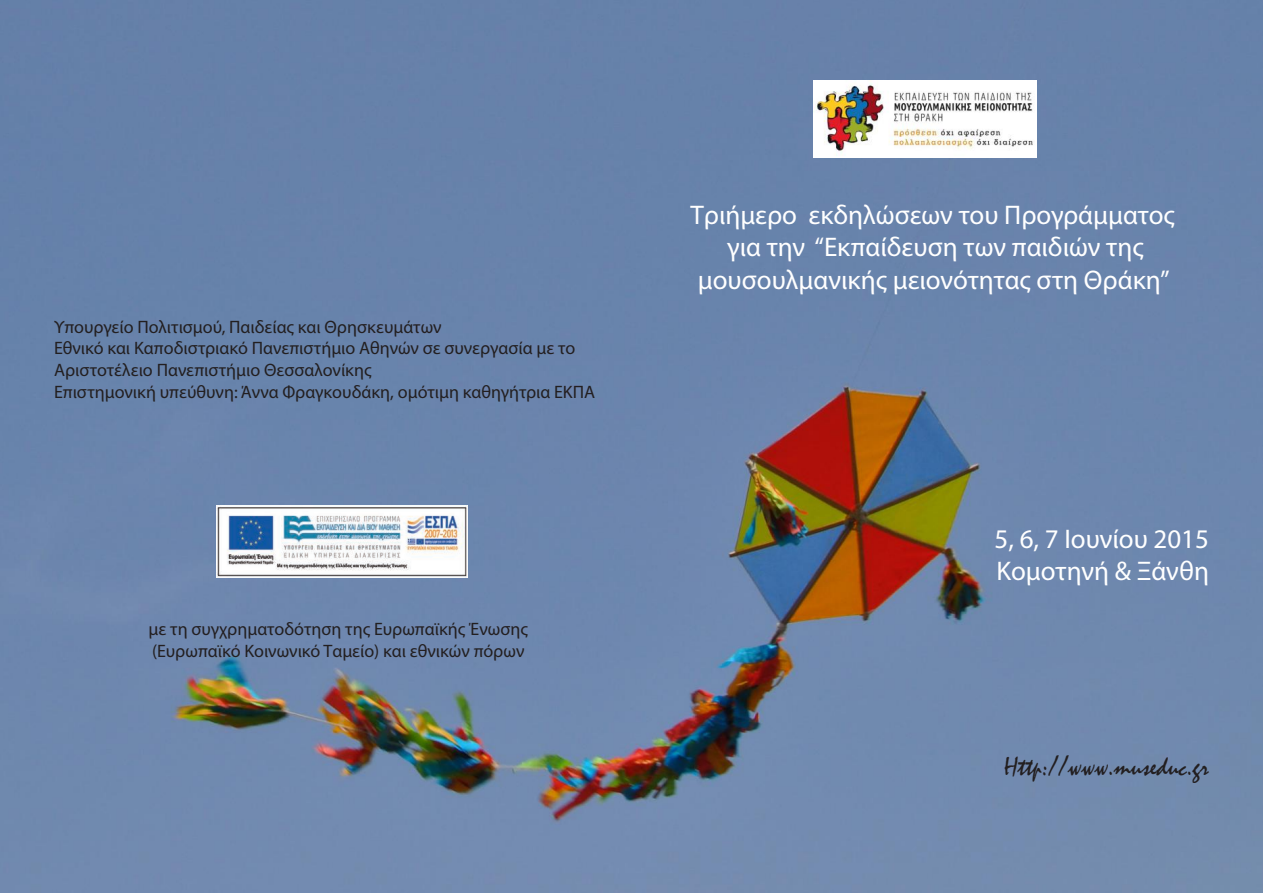
<style>
.page{position:relative;width:1263px;height:893px;background:#fff}
.page>*{position:absolute;margin:0;border:0;box-sizing:border-box;transform-origin:0 0}
.t1{font:27px/32.4px "Myriad Pro";color:#fff;text-align:center}
.t2{font:27px "Mistral";color:#231f20}
.t3{font:18px/21.6px "Myriad Pro";color:#231f20}
</style>
<div class="page">
<img style="left:0;top:0;width:1263px;height:893px">
<img style="left:217px;top:505px;width:251px;height:72px">
<img style="left:813px;top:80px;width:223px;height:78px">
<p class="t3" style="left:54px;top:316px;width:389px">Υπουργείο Πολιτισμού, Παιδείας και Θρησκευμάτων</p>
<p class="t3" style="left:54px;top:337px;width:523px">Εθνικό και Καποδιστριακό Πανεπιστήμιο Αθηνών σε συνεργασία με το<br>Αριστοτέλειο Πανεπιστήμιο Θεσσαλονίκης</p>
<p class="t3" style="left:54px;top:380px;width:543px">Επιστημονική υπεύθυνη: Άννα Φραγκουδάκη, ομότιμη καθηγήτρια ΕΚΠΑ</p>
<p class="t3" style="left:149px;top:618px;width:381px">με τη συγχρηματοδότηση της Ευρωπαϊκής Ένωσης</p>
<p class="t3" style="left:152px;top:640px;width:374px">(Ευρωπαϊκό Κοινωνικό Ταμείο) και εθνικών πόρων</p>
<p class="t1" style="left:690px;top:198px;width:486px">Τριήμερο εκδηλώσεων του Προγράμματος</p>
<p class="t1" style="left:698px;top:231px;width:473px">για την “Εκπαίδευση των παιδιών της μουσουλμανικής μειονότητας στη Θράκη”</p>
<p class="t1" style="left:994px;top:522px;width:216px">5, 6, 7 Ιουνίου 2015</p>
<p class="t1" style="left:996px;top:555px;width:214px">Κομοτηνή &amp; Ξάνθη</p>
<p class="t2" style="left:1004px;top:751px;width:206px">Http://www.museduc.gr</p>
</div>
